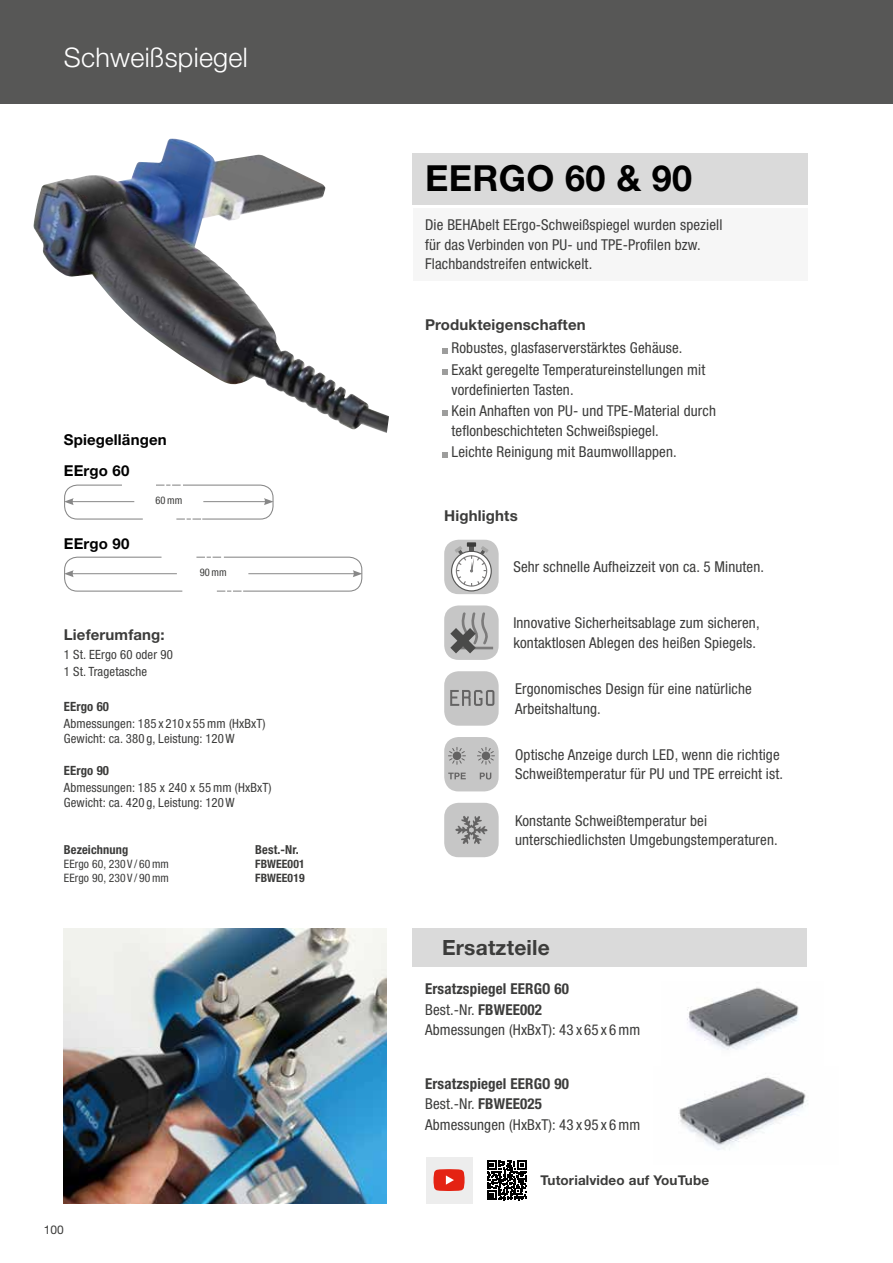
<style>
.page{position:relative;width:893px;height:1263px;background:#fff}
.page>*{position:absolute;margin:0;border:0;box-sizing:border-box;transform-origin:0 0}
.t1{font:700 36px "Helvetica Neue LT Pro";letter-spacing:.01em;color:#000}
.t2{font:300 27px "Helvetica Neue LT Pro";letter-spacing:.01em;color:#fff}
.t3{font:700 21px "Helvetica Neue LT Pro";letter-spacing:.01em;color:#3c3c3b}
.t4{font:condensed 15px/19.5px "Helvetica Neue LT Pro";letter-spacing:.01em;color:#3c3c3b}
.t5{font:700 15px "Helvetica Neue LT Pro";letter-spacing:.01em;color:#3c3c3b}
.t6{font:700 15px/31.3px "Helvetica Neue LT Pro";letter-spacing:.01em;color:#000}
.t7{font:700 13.5px "Helvetica Neue LT Pro";letter-spacing:.01em;color:#3c3c3b}
.t8{font:condensed 12.75px/15px "Helvetica Neue LT Pro";letter-spacing:.01em;color:#3c3c3b}
.t9{font:700 condensed 12.75px "Helvetica Neue LT Pro";letter-spacing:.01em;color:#3c3c3b}
.t10{font:700 condensed 12.3px "Helvetica Neue LT Pro";letter-spacing:.01em;color:#3c3c3b}
.t11{font:12px "Helvetica Neue LT Pro";color:#3c3c3b}
.t12{font:condensed 11.7px "Helvetica Neue LT Pro";letter-spacing:.01em;color:#3c3c3b}
.t13{font:700 condensed 11.7px "Helvetica Neue LT Pro";letter-spacing:.01em;color:#3c3c3b}
.t14{font:condensed 10.5px "Helvetica Neue LT Pro";letter-spacing:.01em;color:#3c3c3b}
.s1{font-weight:700}
</style>
<div class="page">
<div style="left:0;top:0;width:893px;height:104px;background:#575756"></div>
<img style="left:33px;top:139px;width:356px;height:294px">
<div style="left:412px;top:153px;width:396px;height:51px;background:#dadada"></div>
<div style="left:413px;top:208px;width:395px;height:73px;background:#f6f6f6"></div>
<img style="left:687px;top:987px;width:112px;height:63px">
<img style="left:64px;top:928px;width:323px;height:275px">
<img style="left:678px;top:1077px;width:130px;height:73px">
<div style="left:412px;top:928px;width:395px;height:39px;background:#dadada"></div>
<div style="left:444px;top:540px;width:55px;height:54px;background:#c6c6c6;border-radius:14px"></div>
<svg style="left:452px;top:551px;width:39px;height:40px"></svg>
<div style="left:451px;top:551px;width:41px;height:40px;border:1px solid #575756;border-radius:50%"></div>
<div style="left:467px;top:542px;width:9px;height:5px;background:#3c3c3b"></div>
<svg style="left:455px;top:546px;width:34px;height:41px"></svg>
<div style="left:444px;top:605px;width:55px;height:55px;background:#c6c6c6;border-radius:14px"></div>
<hr style="left:455px;top:647px;width:38px;height:2px;background:#7c7b7b">
<svg style="left:450px;top:612px;width:40px;height:41px"></svg>
<div style="left:444px;top:671px;width:55px;height:55px;background:#c6c6c6;border-radius:14px"></div>
<svg style="left:450px;top:690px;width:44px;height:16px"></svg>
<div style="left:444px;top:737px;width:55px;height:54px;background:#c6c6c6;border-radius:14px"></div>
<svg style="left:448px;top:747px;width:18px;height:18px"></svg>
<div style="left:453px;top:751px;width:8px;height:9px;background:#646363;border-radius:50%"></div>
<svg style="left:477px;top:747px;width:18px;height:18px"></svg>
<div style="left:482px;top:751px;width:8px;height:9px;background:#646363;border-radius:50%"></div>
<svg style="left:448px;top:773px;width:18px;height:6px"></svg>
<svg style="left:480px;top:773px;width:11px;height:6px"></svg>
<div style="left:444px;top:803px;width:55px;height:54px;background:#c6c6c6;border-radius:14px"></div>
<svg style="left:455px;top:816px;width:32px;height:28px"></svg>
<svg style="left:442px;top:348px;width:6px;height:5px"></svg>
<svg style="left:442px;top:369px;width:6px;height:6px"></svg>
<svg style="left:442px;top:411px;width:6px;height:5px"></svg>
<svg style="left:442px;top:452px;width:6px;height:5px"></svg>
<svg style="left:64px;top:484px;width:79px;height:36px"></svg>
<svg style="left:64px;top:556px;width:119px;height:36px"></svg>
<svg style="left:156px;top:484px;width:118px;height:36px"></svg>
<svg style="left:196px;top:556px;width:167px;height:36px"></svg>
<div style="left:426px;top:1157px;width:46px;height:46px;background:#ededed"></div>
<svg style="left:434px;top:1169px;width:31px;height:22px"></svg>
<svg style="left:487px;top:1160px;width:40px;height:40px"></svg>
<h2 class="t2" style="left:64px;top:41px;width:186px">Schweißspiegel</h2>
<p class="t6" style="left:64px;top:423px;width:104px">Spiegellängen<br>EErgo 60</p>
<p class="t6" style="left:64px;top:527px;width:67px">EErgo 90</p>
<p class="t14" style="left:155px;top:494px;width:28px">60 mm</p>
<p class="t14" style="left:200px;top:566px;width:28px">90 mm</p>
<p class="t5" style="left:64px;top:625px;width:102px">Lieferumfang:</p>
<p class="t8" style="left:64px;top:646px;width:110px;line-height:17.1px">1 St. EErgo 60 oder 90<br>1 St. Tragetasche</p>
<p class="t9" style="left:64px;top:698px;width:47px">EErgo 60</p>
<p class="t8" style="left:64px;top:716px;width:203px">Abmessungen: 185 x 210 x 55 mm (HxBxT)<br>Gewicht: ca. 380 g, Leistung: 120W</p>
<p class="t9" style="left:64px;top:763px;width:47px">EErgo 90</p>
<p class="t8" style="left:64px;top:780px;width:209px">Abmessungen: 185 x 240 x 55 mm (HxBxT)<br>Gewicht: ca. 420 g, Leistung: 120W</p>
<p class="t10" style="left:64px;top:842px;width:66px">Bezeichnung</p>
<p class="t10" style="left:255px;top:842px;width:45px">Best.-Nr.</p>
<p class="t12" style="left:64px;top:857px;width:107px">EErgo 60, 230V / 60 mm</p>
<p class="t13" style="left:255px;top:857px;width:51px">FBWEE001</p>
<p class="t12" style="left:64px;top:871px;width:107px">EErgo 90, 230V / 90 mm</p>
<p class="t13" style="left:255px;top:871px;width:51px">FBWEE019</p>
<p class="t11" style="left:44px;top:1222px;width:22px">100</p>
<h1 class="t1" style="left:425px;top:156px;width:269px">EERGO 60 &amp; 90</h1>
<p class="t4" style="left:425px;top:215px;width:299px">Die BEHAbelt EErgo-Schweißspiegel wurden speziell für das Verbinden von PU- und TPE-Profilen bzw.<br>Flachbandstreifen entwickelt.</p>
<p class="t5" style="left:425px;top:315px;width:162px">Produkteigenschaften</p>
<p class="t4" style="left:451px;top:337px;width:255px;line-height:21.6px">Robustes, glasfaserverstärktes Gehäuse.<br>Exakt geregelte Temperatureinstellungen mit</p>
<p class="t4" style="left:451px;top:378px;width:266px;line-height:21.6px">vordefinierten Tasten.<br>Kein Anhaften von PU- und TPE-Material durch</p>
<p class="t4" style="left:451px;top:419px;width:227px;line-height:21.6px">teflonbeschichteten Schweißspiegel.<br>Leichte Reinigung mit Baumwolllappen.</p>
<p class="t5" style="left:444px;top:506px;width:75px">Highlights</p>
<p class="t4" style="left:513px;top:557px;width:252px">Sehr schnelle Aufheizzeit von ca. 5 Minuten.</p>
<p class="t4" style="left:513px;top:613px;width:248px">Innovative Sicherheitsablage zum sicheren, kontaktlosen Ablegen des heißen Spiegels.</p>
<p class="t4" style="left:515px;top:679px;width:238px">Ergonomisches Design für eine natürliche<br>Arbeitshaltung.</p>
<p class="t4" style="left:515px;top:744px;width:269px">Optische Anzeige durch LED, wenn die richtige<br>Schweißtemperatur für PU und TPE erreicht ist.</p>
<p class="t4" style="left:515px;top:810px;width:264px">Konstante Schweißtemperatur bei unterschiedlichsten Umgebungstemperaturen.</p>
<h3 class="t3" style="left:442px;top:935px;width:109px">Ersatzteile</h3>
<p class="t4" style="left:425px;top:978px;width:217px;line-height:20.7px"><span class="s1">Ersatzspiegel EERGO 60<br></span>Best.-Nr. <span class="s1">FBWEE002<br></span>Abmessungen (HxBxT): 43 x 65 x 6 mm</p>
<p class="t4" style="left:425px;top:1073px;width:217px;line-height:20.7px"><span class="s1">Ersatzspiegel EERGO 90<br></span>Best.-Nr. <span class="s1">FBWEE025<br></span>Abmessungen (HxBxT): 43 x 95 x 6 mm</p>
<p class="t7" style="left:540px;top:1172px;width:170px">Tutorialvideo auf YouTube</p>
</div>
